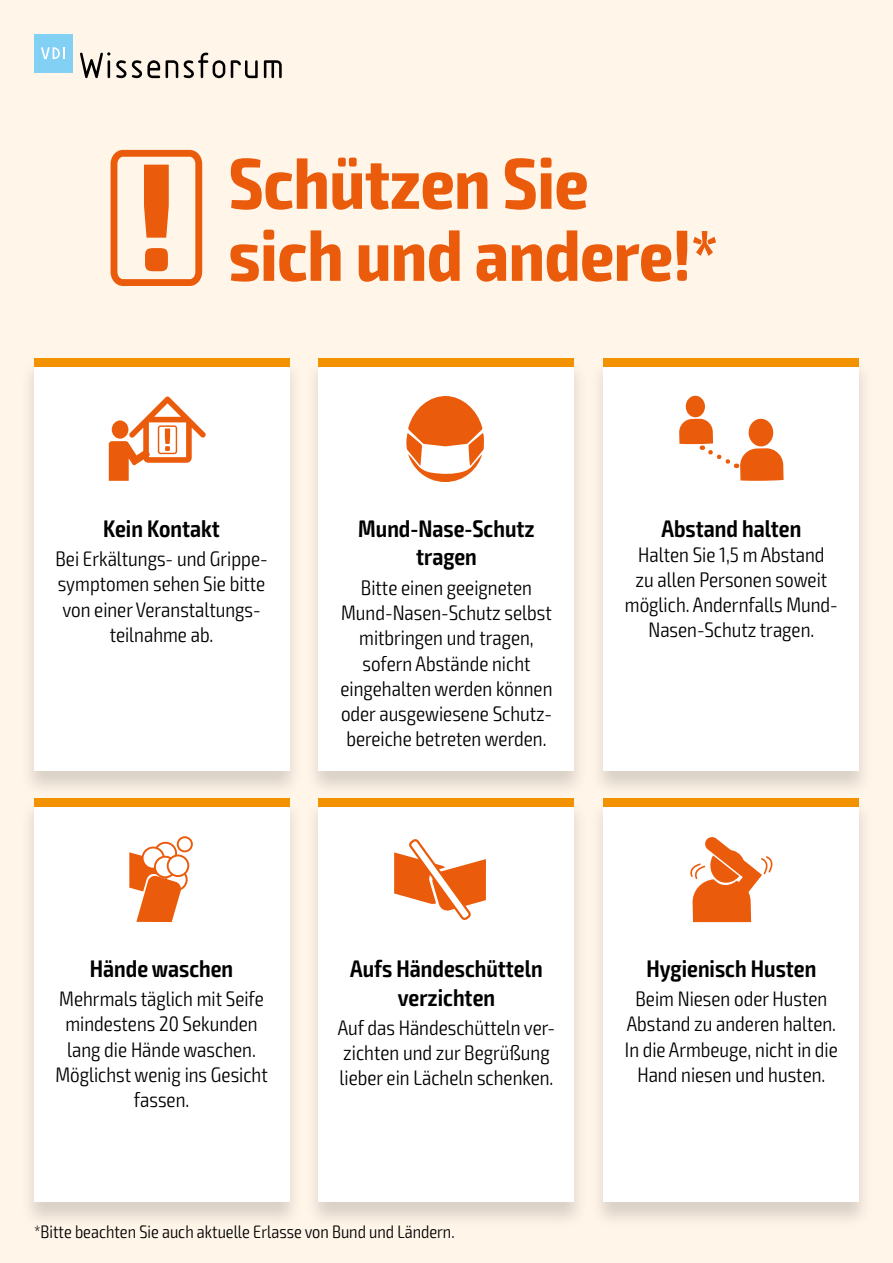
<style>
.page{position:relative;width:893px;height:1263px;background:#fff5e9}
.page>*{position:absolute;margin:0;border:0;box-sizing:border-box;transform-origin:0 0}
.t1{font:700 condensed 72px/72px "Exo 2";color:#ea5b0b}
.t2{font:600 condensed 24px/28.8px "Exo 2";color:#000;text-align:center}
.t3{font:300 condensed 21px/25.2px "Exo 2";color:#000;text-align:center}
.t4{font:300 condensed 18px "Exo 2";color:#000}
</style>
<div class="page">
<svg style="left:80px;top:52px;width:30px;height:26px"></svg>
<svg style="left:116px;top:60px;width:44px;height:18px"></svg>
<svg style="left:166px;top:60px;width:12px;height:18px"></svg>
<svg style="left:184px;top:53px;width:41px;height:25px"></svg>
<svg style="left:231px;top:60px;width:27px;height:18px"></svg>
<svg style="left:264px;top:60px;width:18px;height:18px"></svg>
<div style="left:34px;top:34px;width:38px;height:38px;background:#83d0f5"></div>
<svg style="left:41px;top:47px;width:24px;height:12px"></svg>
<div style="left:20px;top:357px;width:283px;height:441px;background:#000;opacity:.15"></div>
<div style="left:34px;top:358px;width:255px;height:413px;background:#fff"></div>
<div style="left:20px;top:797px;width:283px;height:432px;background:#000;opacity:.15"></div>
<div style="left:34px;top:798px;width:255px;height:404px;background:#fff"></div>
<div style="left:590px;top:357px;width:283px;height:441px;background:#000;opacity:.15"></div>
<div style="left:604px;top:358px;width:255px;height:413px;background:#fff"></div>
<div style="left:590px;top:797px;width:283px;height:432px;background:#000;opacity:.15"></div>
<div style="left:604px;top:798px;width:255px;height:404px;background:#fff"></div>
<div style="left:305px;top:357px;width:283px;height:441px;background:#000;opacity:.15"></div>
<div style="left:319px;top:358px;width:255px;height:413px;background:#fff"></div>
<div style="left:305px;top:797px;width:283px;height:432px;background:#000;opacity:.15"></div>
<div style="left:319px;top:798px;width:255px;height:404px;background:#fff"></div>
<div style="left:34px;top:358px;width:255px;height:9px;background:#f39200"></div>
<div style="left:34px;top:798px;width:255px;height:9px;background:#f39200"></div>
<div style="left:604px;top:358px;width:255px;height:9px;background:#f39200"></div>
<div style="left:604px;top:798px;width:255px;height:9px;background:#f39200"></div>
<div style="left:319px;top:358px;width:255px;height:9px;background:#f39200"></div>
<div style="left:319px;top:798px;width:255px;height:9px;background:#f39200"></div>
<svg style="left:109px;top:396px;width:97px;height:85px"></svg>
<svg style="left:406px;top:396px;width:78px;height:86px"></svg>
<svg style="left:690px;top:837px;width:83px;height:85px"></svg>
<svg style="left:111px;top:150px;width:91px;height:136px"></svg>
<svg style="left:679px;top:396px;width:105px;height:85px"></svg>
<svg style="left:129px;top:836px;width:64px;height:86px"></svg>
<svg style="left:394px;top:839px;width:92px;height:81px"></svg>
<h1 class="t1" style="left:229px;top:149px;width:491px">Schützen Sie sich und andere!*</h1>
<p class="t2" style="left:103px;top:514px;width:118px">Kein Kontakt</p>
<p class="t3" style="left:55px;top:547px;width:214px">Bei Erkältungs- und Grippe&shy;symptomen sehen Sie bitte von einer Veranstaltungs&shy;teilnahme ab.</p>
<p class="t2" style="left:358px;top:514px;width:178px">Mund-Nase-Schutz tragen</p>
<p class="t3" style="left:341px;top:575px;width:213px">Bitte einen geeigneten<br>Mund-Nasen-Schutz selbst mitbringen und tragen, sofern Abstände nicht eingehalten werden können oder ausgewiesene Schutz&shy;bereiche betreten werden.</p>
<p class="t2" style="left:661px;top:514px;width:141px">Abstand halten</p>
<p class="t3" style="left:625px;top:542px;width:215px">Halten Sie 1,5 m Abstand<br>zu allen Personen soweit möglich. Andernfalls Mund-<br>Nasen-Schutz tragen.</p>
<p class="t2" style="left:90px;top:954px;width:145px">Hände waschen</p>
<p class="t3" style="left:55px;top:987px;width:214px">Mehrmals täglich mit Seife mindestens 20 Sekunden lang die Hände waschen.<br>Möglichst wenig ins Gesicht fassen.</p>
<p class="t2" style="left:350px;top:954px;width:194px">Aufs Händeschütteln verzichten</p>
<p class="t3" style="left:338px;top:1015px;width:219px;text-align:left">Auf das Händeschütteln ver&shy;zichten und zur Begrüßung lieber ein Lächeln schenken.</p>
<p class="t4" style="left:34px;top:1222px;width:422px">*Bitte beachten Sie auch aktuelle Erlasse von Bund und Ländern.</p>
<p class="t2" style="left:646px;top:954px;width:171px">Hygienisch Husten</p>
<p class="t3" style="left:625px;top:987px;width:214px">Beim Niesen oder Husten<br>Abstand zu anderen halten.<br>In die Armbeuge, nicht in die<br>Hand niesen und husten.</p>
</div>
